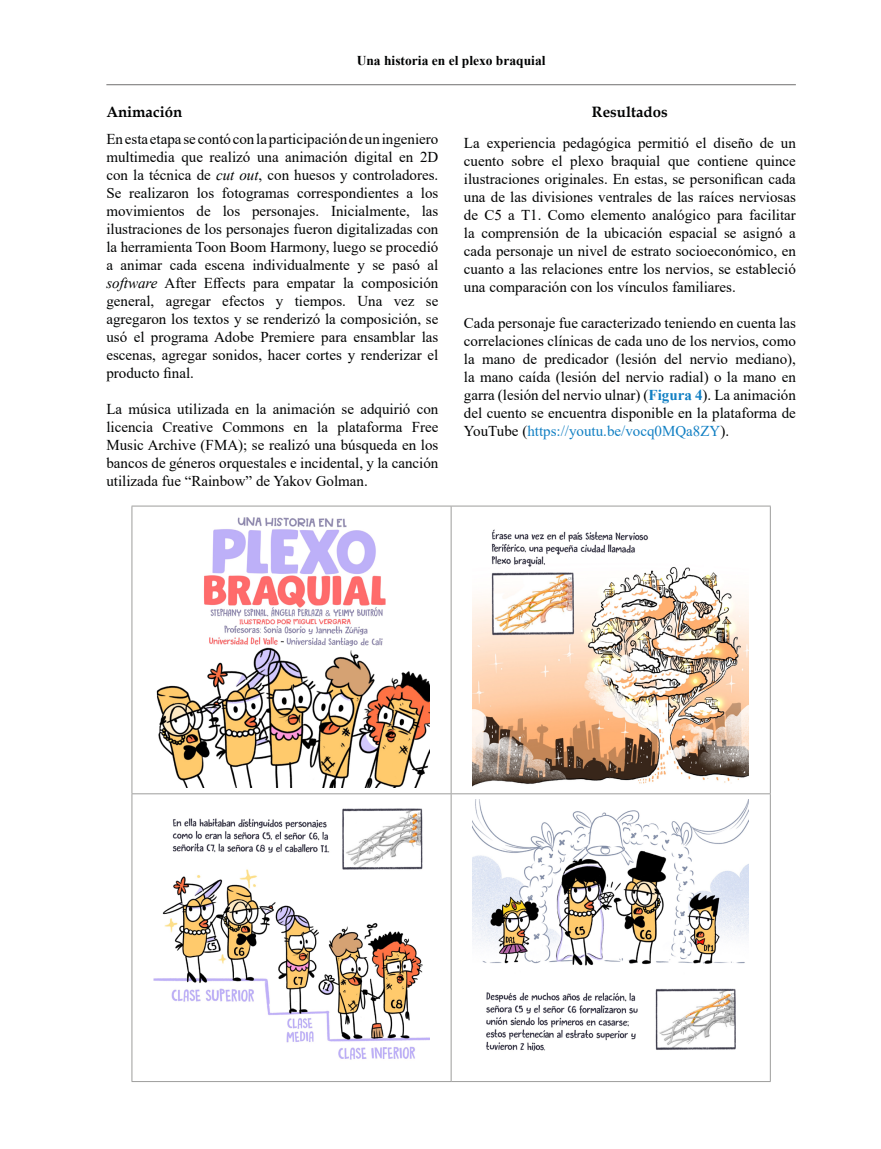
<style>
.page{position:relative;width:881px;height:1149px;background:#fff}
.page>*{position:absolute;margin:0;border:0;box-sizing:border-box;transform-origin:0 0}
.t1{font:15px/18px "Times New Roman";color:#010202;text-align:justify}
.t2{font:700 15px "Book Antiqua";color:#010202}
.t3{font:700 13.5px "Times New Roman";color:#010202}
.s1{font-style:italic}
.s2{font-weight:700;color:#107fc3}
.s3{color:#107fc3}
</style>
<div class="page">
<hr style="left:106px;top:84px;width:689px;height:1px;background:#706f6f">
<hr style="left:131px;top:505px;width:320px;height:1px;background:#9d9d9c">
<hr style="left:131px;top:506px;width:1px;height:287px;background:#9d9d9c">
<hr style="left:451px;top:505px;width:319px;height:1px;background:#9d9d9c">
<hr style="left:450px;top:506px;width:1px;height:287px;background:#9d9d9c">
<hr style="left:769px;top:506px;width:1px;height:287px;background:#9d9d9c">
<hr style="left:131px;top:793px;width:320px;height:1px;background:#9d9d9c">
<hr style="left:131px;top:794px;width:1px;height:286px;background:#9d9d9c">
<hr style="left:451px;top:793px;width:319px;height:1px;background:#9d9d9c">
<hr style="left:450px;top:794px;width:1px;height:286px;background:#9d9d9c">
<hr style="left:769px;top:794px;width:1px;height:286px;background:#9d9d9c">
<hr style="left:131px;top:1080px;width:320px;height:1px;background:#9d9d9c">
<hr style="left:451px;top:1080px;width:319px;height:1px;background:#9d9d9c">
<img style="left:156px;top:517px;width:273px;height:270px">
<img style="left:472px;top:529px;width:276px;height:258px">
<img style="left:154px;top:808px;width:275px;height:252px">
<img style="left:472px;top:799px;width:276px;height:252px">
<p class="t3" style="left:356px;top:51px;width:190px">Una historia en el plexo braquial</p>
<p class="t2" style="left:106px;top:102px;width:77px">Animación</p>
<p class="t1" style="left:106px;top:129px;width:333px">En esta etapa se contó con la participación de un ingeniero multimedia que realizó una animación digital en 2D con la técnica de <span class="s1">cut out</span>, con huesos y controladores.<br>Se realizaron los fotogramas correspondientes a los movimientos de los personajes. Inicialmente, las ilustraciones de los personajes fueron digitalizadas con la herramienta Toon Boom Harmony, luego se procedió a animar cada escena individualmente y se pasó al <span class="s1">software</span> After Effects para empatar la composición general, agregar efectos y tiempos. Una vez se agregaron los textos y se renderizó la composición, se usó el programa Adobe Premiere para ensamblar las escenas, agregar sonidos, hacer cortes y renderizar el producto final.</p>
<p class="t1" style="left:106px;top:399px;width:333px">La música utilizada en la animación se adquirió con licencia Creative Commons en la plataforma Free Music Archive (FMA); se realizó una búsqueda en los bancos de géneros orquestales e incidental, y la canción utilizada fue “Rainbow” de Yakov Golman.</p>
<p class="t2" style="left:591px;top:102px;width:77px">Resultados</p>
<p class="t1" style="left:463px;top:133px;width:333px">La experiencia pedagógica permitió el diseño de un cuento sobre el plexo braquial que contiene quince ilustraciones originales. En estas, se personifican cada una de las divisiones ventrales de las raíces nerviosas de C5 a T1. Como elemento analógico para facilitar la comprensión de la ubicación espacial se asignó a cada personaje un nivel de estrato socioeconómico, en cuanto a las relaciones entre los nervios, se estableció una comparación con los vínculos familiares.</p>
<p class="t1" style="left:464px;top:313px;width:333px">Cada personaje fue caracterizado teniendo en cuenta las correlaciones clínicas de cada uno de los nervios, como la mano de predicador (lesión del nervio mediano), la mano caída (lesión del nervio radial) o la mano en garra (lesión del nervio ulnar) (<span class="s2">Figura 4</span>). La animación del cuento se encuentra disponible en la plataforma de YouTube (<span class="s3">https://youtu.be/vocq0MQa8ZY</span>).</p>
</div>
